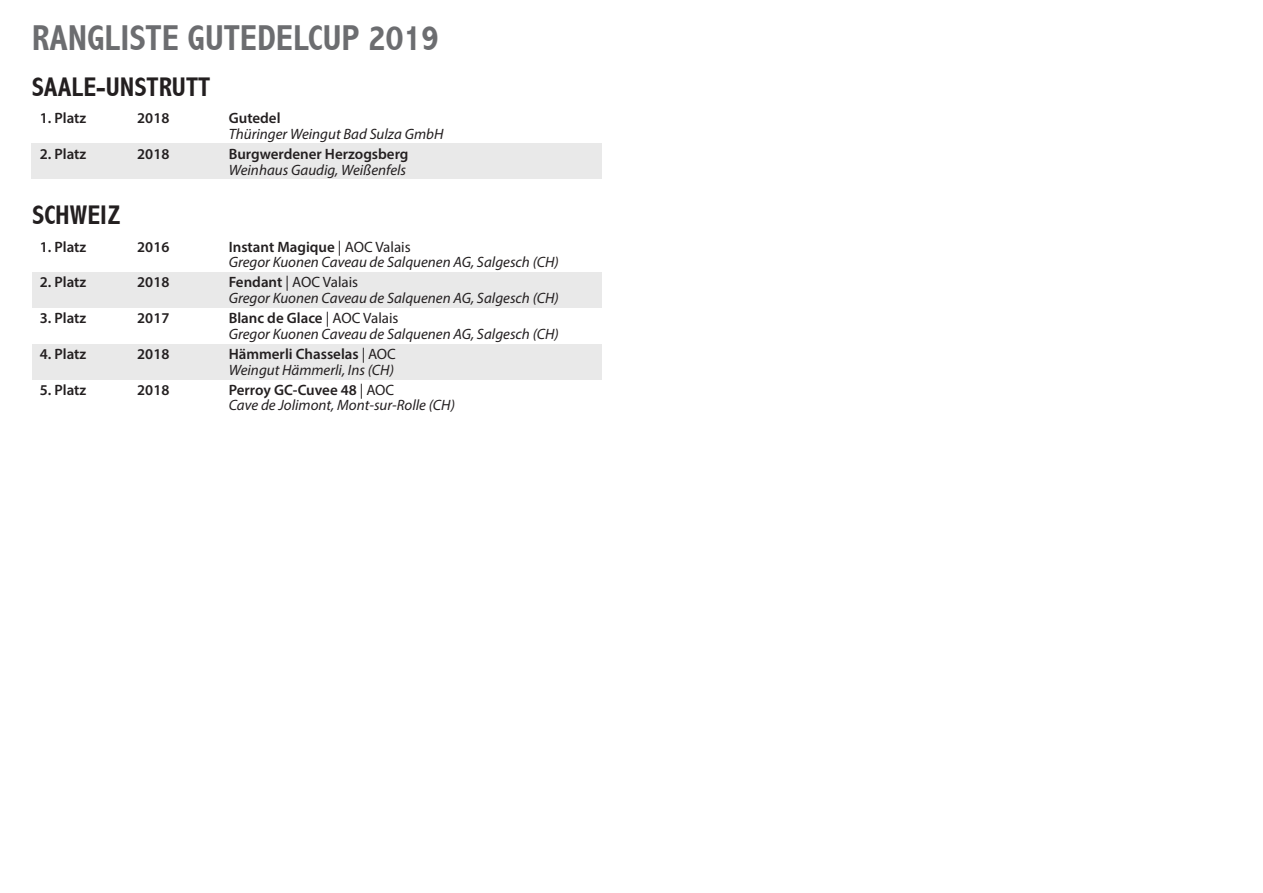
<style>
.page{position:relative;width:1263px;height:893px;background:#fff}
.page>*{position:absolute;margin:0;border:0;box-sizing:border-box;transform-origin:0 0}
.t1{font:700 condensed 36px "Abadi";color:#6c6d70}
.t2{font:700 condensed 27px "Abadi";color:#231f20}
.t3{font:italic 15px/15.8px "Myriad Pro";color:#231f20}
.t4{font:600 15px "Myriad Pro";color:#231f20}
.s1{font-weight:600;font-style:normal}
.s2{font-style:normal}
</style>
<div class="page">
<div style="left:32px;top:144px;width:570px;height:35px;background:#e9e9e9"></div>
<div style="left:32px;top:272px;width:570px;height:35px;background:#e9e9e9"></div>
<div style="left:32px;top:344px;width:570px;height:35px;background:#e9e9e9"></div>
<h1 class="t1" style="left:32px;top:18px;width:408px">RANGLISTE GUTEDELCUP 2019</h1>
<h2 class="t2" style="left:32px;top:71px;width:180px">SAALE-UNSTRUTT</h2>
<p class="t4" style="left:40px;top:108px;width:48px">1. Platz</p>
<p class="t4" style="left:137px;top:108px;width:34px">2018</p>
<p class="t4" style="left:229px;top:108px;width:53px">Gutedel</p>
<p class="t3" style="left:229px;top:126px;width:216px">Thüringer Weingut Bad Sulza GmbH</p>
<p class="t4" style="left:40px;top:144px;width:48px">2. Platz</p>
<p class="t4" style="left:137px;top:144px;width:34px">2018</p>
<p class="t4" style="left:229px;top:144px;width:181px">Burgwerdener Herzogsberg</p>
<p class="t3" style="left:229px;top:161px;width:179px">Weinhaus Gaudig, Weißenfels</p>
<h2 class="t2" style="left:32px;top:200px;width:90px">SCHWEIZ</h2>
<p class="t4" style="left:40px;top:237px;width:48px">1. Platz</p>
<p class="t4" style="left:137px;top:237px;width:34px">2016</p>
<p class="t3" style="left:229px;top:239px;width:332px"><span class="s1">Instant Magique</span> <span class="s2">| AOC Valais<br></span>Gregor Kuonen Caveau de Salquenen AG, Salgesch (CH)</p>
<p class="t4" style="left:40px;top:273px;width:48px">2. Platz</p>
<p class="t4" style="left:137px;top:273px;width:34px">2018</p>
<p class="t3" style="left:229px;top:274px;width:332px"><span class="s1">Fendant</span> <span class="s2">| AOC Valais<br></span>Gregor Kuonen Caveau de Salquenen AG, Salgesch (CH)</p>
<p class="t4" style="left:40px;top:309px;width:48px">3. Platz</p>
<p class="t4" style="left:137px;top:309px;width:34px">2017</p>
<p class="t3" style="left:229px;top:310px;width:332px"><span class="s1">Blanc de Glace</span> <span class="s2">| AOC Valais<br></span>Gregor Kuonen Caveau de Salquenen AG, Salgesch (CH)</p>
<p class="t4" style="left:40px;top:344px;width:48px">4. Platz</p>
<p class="t4" style="left:137px;top:344px;width:34px">2018</p>
<p class="t3" style="left:229px;top:346px;width:169px"><span class="s1">Hämmerli Chasselas</span> <span class="s2">| AOC<br></span>Weingut Hämmerli, Ins (CH)</p>
<p class="t4" style="left:40px;top:380px;width:48px">5. Platz</p>
<p class="t4" style="left:137px;top:380px;width:34px">2018</p>
<p class="t3" style="left:229px;top:381px;width:228px"><span class="s1">Perroy GC-Cuvee 48</span> <span class="s2">| AOC<br></span>Cave de Jolimont, Mont-sur-Rolle (CH)</p>
</div>
